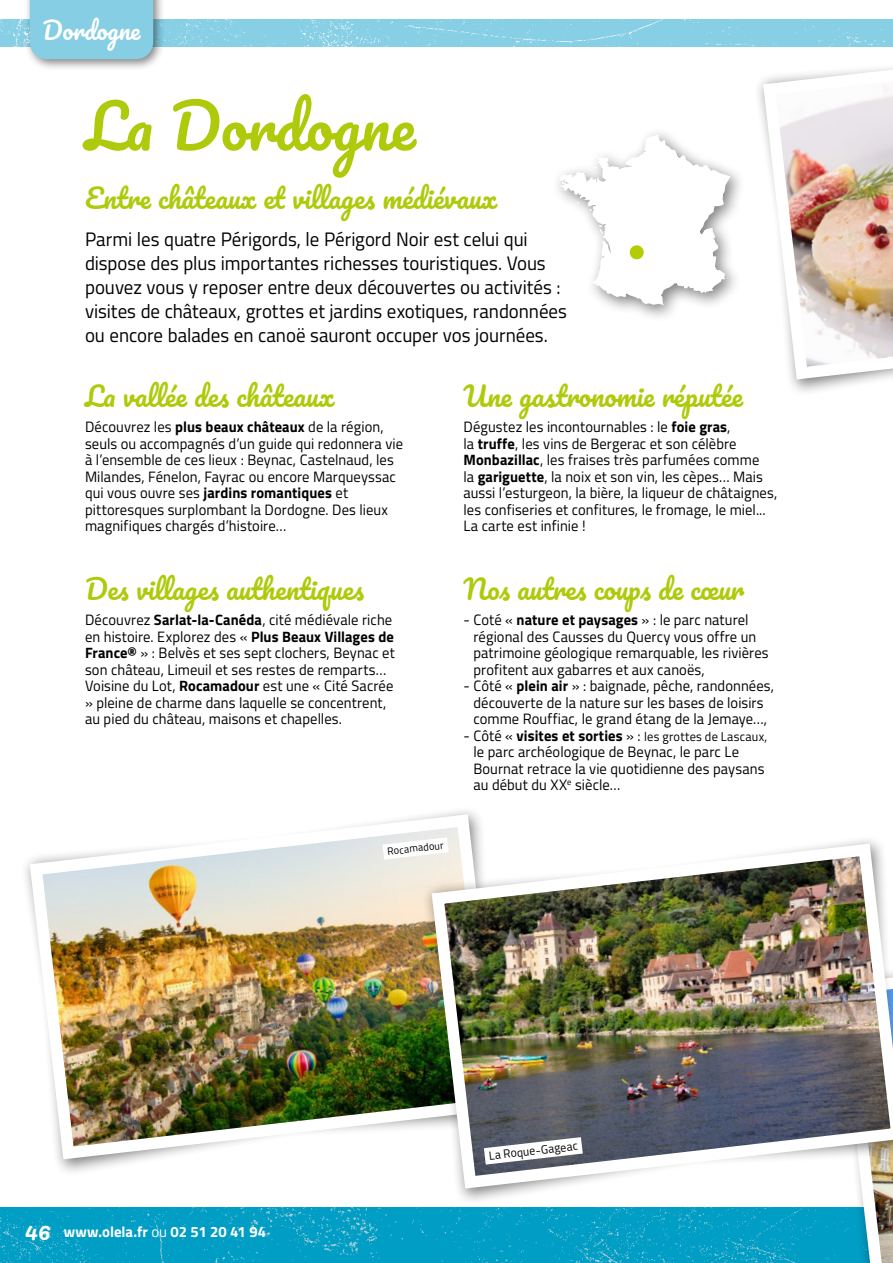
<style>
.page{position:relative;width:893px;height:1263px;background:#fff}
.page>*{position:absolute;margin:0;border:0;box-sizing:border-box;transform-origin:0 0}
.t1{font:60px "Pacifico";color:#afca0b}
.Intertitre_région{font:27px "Pacifico";color:#afca0b}
.Onglet{font:24px "Pacifico";color:#fff}
.Chapo{font:19.5px/24px "Titillium Web";letter-spacing:-.005em;color:#000}
.Aricle_région{font:15px/16.5px "Titillium Web";letter-spacing:.005em;color:#000}
.t2{font:700 15px "Titillium Web";color:#fff}
.Aricle_région-2{font:12.75px "Titillium Web";letter-spacing:.02em;color:#000}
.Légende_photo{font:12px "Titillium Web";color:#000}
.Liste_double_camping{font:10.5px "Titillium Web";color:#000}
.s1{font-weight:700}
.s2{font-size:15px}
.s3{font-weight:700;font-size:15px}
.s4{font-family:"Pacifico";font-weight:400;font-size:24px}
.s5{font-weight:400}
</style>
<div class="page">
<img style="left:0;top:1208px;width:828px;height:55px">
<img style="left:0;top:19px;width:893px;height:28px">
<div style="left:547px;top:127px;width:200px;height:195px;background:#000;opacity:.5"></div>
<svg style="left:554px;top:135px;width:177px;height:170px"></svg>
<div style="left:630px;top:245px;width:14px;height:14px;background:#b4cc04;border-radius:50%"></div>
<img style="left:25px;top:811px;width:456px;height:355px">
<svg style="left:832px;top:1207px;width:61px;height:56px"></svg>
<img style="left:425px;top:837px;width:468px;height:358px">
<div style="left:23px;top:0;width:142px;height:72px;background:#000;opacity:.5"></div>
<div style="left:30px;top:0;width:123px;height:59px;background:#85cee4"></div>
<svg style="left:367px;top:828px;width:97px;height:41px"></svg>
<svg style="left:467px;top:1127px;width:133px;height:48px"></svg>
<div style="left:753px;top:26px;width:140px;height:371px;background:#000;opacity:.5"></div>
<svg style="left:757px;top:386px;width:136px;height:11px"></svg>
<img style="left:757px;top:28px;width:136px;height:358px">
<p class="Onglet" style="left:43px;top:17px;width:99px">Dordogne</p>
<p class="t1" style="left:85px;top:95px;width:331px">La Dordogne</p>
<p class="Intertitre_région" style="left:85px;top:184px;width:414px">Entre châteaux et villages médiévaux</p>
<p class="Chapo" style="left:85px;top:226px;width:483px">Parmi les quatre Périgords, le Périgord Noir est celui qui dispose des plus importantes richesses touristiques. Vous pouvez vous y reposer entre deux découvertes ou activités : visites de châteaux, grottes et jardins exotiques, randonnées ou encore balades en canoë sauront occuper vos journées.</p>
<p class="Intertitre_région" style="left:85px;top:382px;width:251px">La vallée des châteaux</p>
<p class="Aricle_région" style="left:85px;top:418px;width:320px">Découvrez les <span class="s1">plus beaux châteaux</span> de la région, seuls ou accompagnés d’un guide qui redonnera vie à l’ensemble de ces lieux : Beynac, Castelnaud, les Milandes, Fénelon, Fayrac ou encore Marqueyssac qui vous ouvre ses <span class="s1">jardins romantiques</span> et pittoresques surplombant la Dordogne. Des lieux magnifiques chargés d’histoire…</p>
<p class="Intertitre_région" style="left:85px;top:575px;width:281px">Des villages authentiques</p>
<p class="Aricle_région" style="left:85px;top:611px;width:311px">Découvrez <span class="s1">Sarlat-la-Canéda</span>, cité médiévale riche en histoire. Explorez des « <span class="s1">Plus Beaux Villages de France®</span> » : Belvès et ses sept clochers, Beynac et son château, Limeuil et ses restes de remparts… Voisine du Lot, <span class="s1">Rocamadour</span> est une « Cité Sacrée » pleine de charme dans laquelle se concentrent, au pied du château, maisons et chapelles.</p>
<p class="Intertitre_région" style="left:463px;top:382px;width:280px">Une gastronomie réputée</p>
<p class="Aricle_région" style="left:463px;top:418px;width:315px">Dégustez les incontournables : le <span class="s1">foie gras</span>,<br>la <span class="s1">truffe</span>, les vins de Bergerac et son célèbre <span class="s1">Monbazillac</span>, les fraises très parfumées comme<br>la <span class="s1">gariguette</span>, la noix et son vin, les cèpes… Mais aussi l’esturgeon, la bière, la liqueur de châtaignes, les confiseries et confitures, le fromage, le miel...<br>La carte est infinie !</p>
<p class="Intertitre_région" style="left:463px;top:575px;width:281px">Nos autres coups de cœur</p>
<p class="Aricle_région" style="left:473px;top:611px;width:297px;text-indent:-10px">- Coté « <span class="s1">nature et paysages</span> » : le parc naturel régional des Causses du Quercy vous offre un patrimoine géologique remarquable, les rivières profitent aux gabarres et aux canoës,</p>
<p class="Aricle_région" style="left:463px;top:677px;width:312px;text-align:center">- Côté « <span class="s1">plein air</span> » : baignade, pêche, randonnées, découverte de la nature sur les bases de loisirs comme Rouffiac, le grand étang de la Jemaye…,</p>
<p class="Aricle_région-2" style="left:463px;top:727px;width:305px"><span class="s2">- Côté «</span> <span class="s3">visites et sorties</span> <span class="s2">» :</span> les grottes de Lascaux,</p>
<p class="Aricle_région" style="left:473px;top:743px;width:293px">le parc archéologique de Beynac, le parc Le<br>Bournat retrace la vie quotidienne des paysans au début du XX<sup>e</sup> siècle…</p>
<p class="Liste_double_camping" style="left:387px;top:843px;width:58px;rotate:-6deg">Rocamadour</p>
<p class="t2" style="left:25px;top:1221px;width:243px"><span class="s4">46</span> www.olela.fr <span class="s5">ou</span> 02 51 20 41 94</p>
<p class="Légende_photo" style="left:488px;top:1147px;width:91px;rotate:-7deg">La Roque-Gageac</p>
</div>
